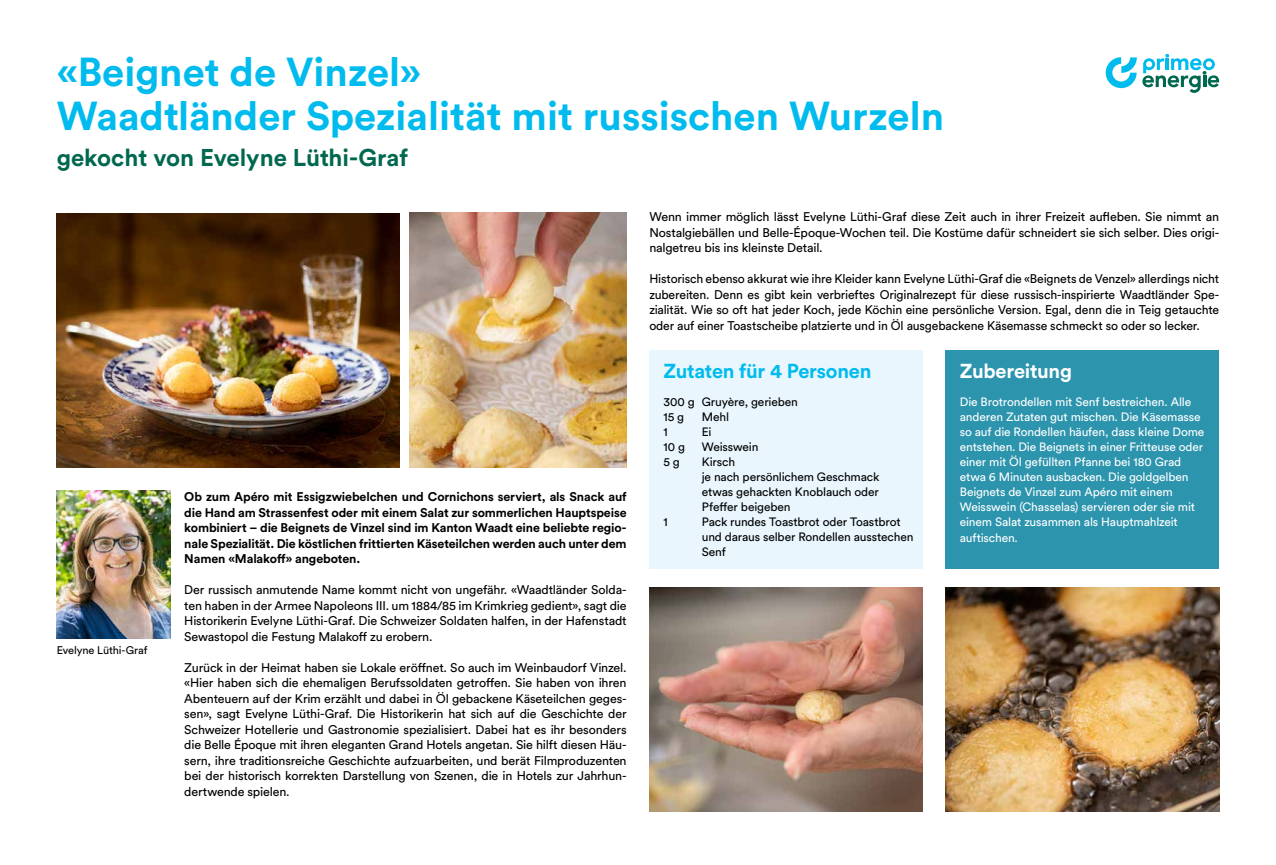
<style>
.page{position:relative;width:1276px;height:865px;background:#fff}
.page>*{position:absolute;margin:0;border:0;box-sizing:border-box;transform-origin:0 0}
.t1{font:700 40px/44px "Circular Std";color:#0be}
.t2{font:700 24px "Circular Std";color:#00684f}
.t3{font:700 20px "Circular Std";letter-spacing:-.015em;color:#0be}
.t4{font:700 20px "Circular Std";letter-spacing:-.015em;color:#fff}
.t5{font:12.5px/15.5px "Circular Std";letter-spacing:-.015em;color:#000;text-align:justify}
.t6{font:700 12.5px/15.5px "Circular Std";letter-spacing:-.01em;color:#000;text-align:justify}
.t7{font:12px/15.1px "Circular Std";letter-spacing:-.01em;color:#fff}
.t8{font:12px/15px "Circular Std";letter-spacing:-.01em;color:#000}
.t9{font:11px "Circular Std";letter-spacing:-.01em;color:#000}
</style>
<div class="page">
<img style="left:57px;top:213px;width:343px;height:255px">
<svg style="left:1105px;top:57px;width:31px;height:31px"></svg>
<svg style="left:1142px;top:54px;width:77px;height:39px"></svg>
<img style="left:410px;top:213px;width:216px;height:255px">
<img style="left:57px;top:491px;width:113px;height:147px">
<div style="left:945px;top:350px;width:274px;height:218px;background:#2c94ad"></div>
<div style="left:649px;top:350px;width:274px;height:218px;background:#e9f6fe"></div>
<img style="left:649px;top:587px;width:274px;height:224px">
<img style="left:945px;top:587px;width:274px;height:224px">
<h1 class="t1" style="left:57px;top:49px;width:889px">«Beignet de Vinzel»<br>Waadtländer Spezialität mit russischen Wurzeln</h1>
<h2 class="t2" style="left:57px;top:142px;width:353px">gekocht von Evelyne Lüthi-Graf</h2>
<p class="t9" style="left:57px;top:643px;width:92px">Evelyne Lüthi-Graf</p>
<p class="t6" style="left:184px;top:488px;width:444px">Ob zum Apéro mit Essigzwiebelchen und Cornichons serviert, als Snack auf die Hand am Strassenfest oder mit einem Salat zur sommerlichen Hauptspeise kombiniert – die Beignets de Vinzel sind im Kanton Waadt eine beliebte regio&shy;nale Spezialität. Die köstlichen frittierten Käseteilchen werden auch unter dem Namen «Malakoff» angeboten.</p>
<p class="t5" style="left:184px;top:581px;width:444px">Der russisch anmutende Name kommt nicht von ungefähr. «Waadtländer Solda&shy;ten haben in der Armee Napoleons III. um 1884/85 im Krimkrieg gedient», sagt die Historikerin Evelyne Lüthi-Graf. Die Schweizer Soldaten halfen, in der Hafenstadt Sewastopol die Festung Malakoff zu erobern.</p>
<p class="t5" style="left:184px;top:659px;width:444px">Zurück in der Heimat haben sie Lokale eröffnet. So auch im Weinbaudorf Vinzel. «Hier haben sich die ehemaligen Berufssoldaten getroffen. Sie haben von ihren Abenteuern auf der Krim erzählt und dabei in Öl gebackene Käseteilchen geges&shy;sen», sagt Evelyne Lüthi-Graf. Die Historikerin hat sich auf die Geschichte der Schweizer Hotellerie und Gastronomie spezialisiert. Dabei hat es ihr besonders die Belle Époque mit ihren eleganten Grand Hotels angetan. Sie hilft diesen Häu&shy;sern, ihre traditionsreiche Geschichte aufzuarbeiten, und berät Filmproduzenten bei der historisch korrekten Darstellung von Szenen, die in Hotels zur Jahrhun&shy;dertwende spielen.</p>
<p class="t5" style="left:649px;top:209px;width:571px">Wenn immer möglich lässt Evelyne Lüthi-Graf diese Zeit auch in ihrer Freizeit aufleben. Sie nimmt an Nostalgiebällen und Belle-Époque-Wochen teil. Die Kostüme dafür schneidert sie sich selber. Dies origi&shy;nalgetreu bis ins kleinste Detail.</p>
<p class="t5" style="left:649px;top:271px;width:571px">Historisch ebenso akkurat wie ihre Kleider kann Evelyne Lüthi-Graf die «Beignets de Venzel» allerdings nicht zubereiten. Denn es gibt kein verbrieftes Originalrezept für diese russisch-inspirierte Waadtländer Spe&shy;zialität. Wie so oft hat jeder Koch, jede Köchin eine persönliche Version. Egal, denn die in Teig getauchte oder auf einer Toastscheibe platzierte und in Öl ausgebackene Käsemasse schmeckt so oder so lecker.</p>
<h3 class="t3" style="left:663px;top:358px;width:209px">Zutaten für 4 Personen</h3>
<p class="t8" style="left:663px;top:393px;width:136px">300 g Gruyère, gerieben<br>15 g</p>
<h3 class="t4" style="left:960px;top:358px;width:114px">Zubereitung</h3>
<p class="t7" style="left:960px;top:393px;width:246px">Die Brotrondellen mit Senf bestreichen. Alle anderen Zutaten gut mischen. Die Käsemasse so auf die Rondellen häufen, dass kleine Dome entstehen. Die Beignets in einer Fritteuse oder einer mit Öl gefüllten Pfanne bei 180 Grad etwa 6 Minuten ausbacken. Die goldgelben Beignets de Vinzel zum Apéro mit einem Weisswein (Chasselas) servieren oder sie mit einem Salat zusammen als Hauptmahlzeit auftischen.</p>
<p class="t8" style="left:702px;top:408px;width:29px">Mehl</p>
<p class="t8" style="left:663px;top:423px;width:6px">1</p>
<p class="t8" style="left:702px;top:423px;width:11px">Ei</p>
<p class="t8" style="left:663px;top:438px;width:23px">10 g</p>
<p class="t8" style="left:702px;top:438px;width:58px">Weisswein</p>
<p class="t8" style="left:663px;top:453px;width:18px">5 g</p>
<p class="t8" style="left:702px;top:453px;width:179px">Kirsch<br>je nach persönlichem Geschmack etwas gehackten Knoblauch oder<br>Pfeffer beigeben</p>
<p class="t8" style="left:663px;top:513px;width:6px">1</p>
<p class="t8" style="left:702px;top:513px;width:213px">Pack rundes Toastbrot oder Toastbrot und daraus selber Rondellen ausstechen<br>Senf</p>
</div>
